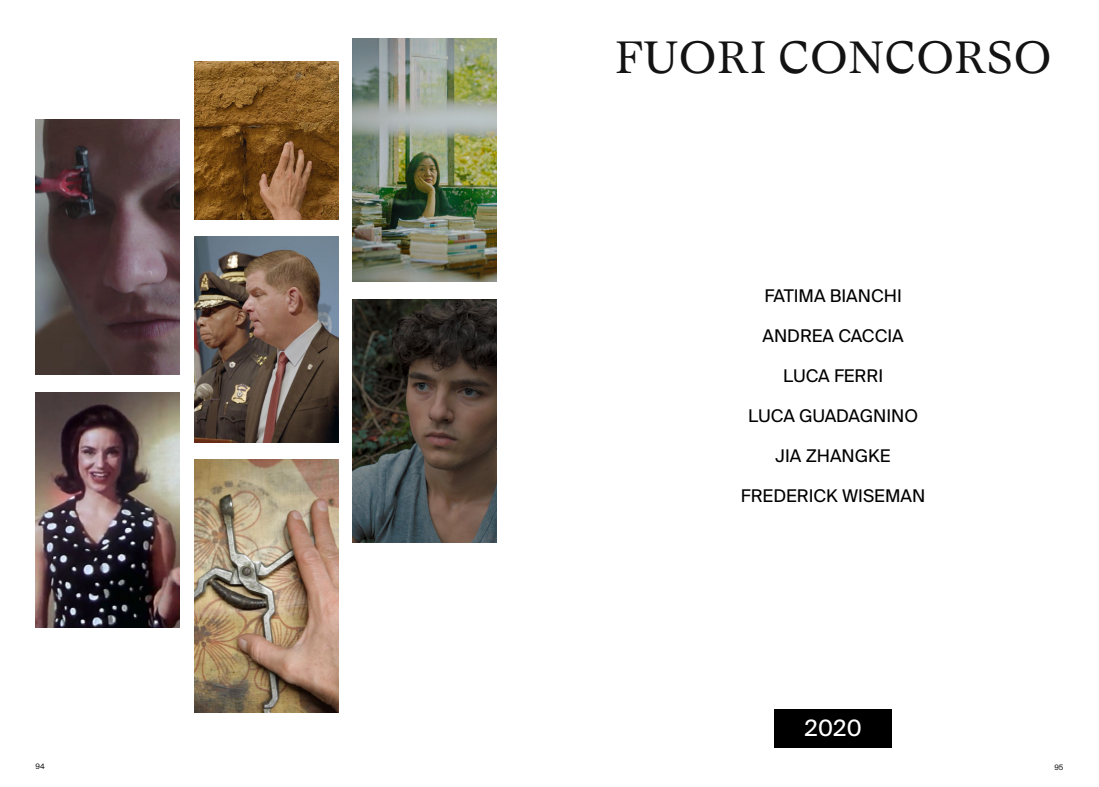
<style>
.page{position:relative;width:1099px;height:787px;background:#fff}
.page>*{position:absolute;margin:0;border:0;box-sizing:border-box;transform-origin:0 0}
.t1{font:45px "GT Super Text";letter-spacing:.02em;color:#131313}
.t2{font:22.5px "Suisse Intl";color:#fff}
.t3{font:17.5px "Suisse Intl";color:#000}
.t4{font:7.5px "Suisse Intl";color:#131313}
</style>
<div class="page">
<img style="left:35px;top:120px;width:144px;height:254px">
<img style="left:35px;top:392px;width:144px;height:235px">
<img style="left:195px;top:236px;width:143px;height:206px">
<img style="left:195px;top:61px;width:143px;height:158px">
<img style="left:195px;top:459px;width:143px;height:253px">
<img style="left:353px;top:300px;width:143px;height:242px">
<img style="left:353px;top:39px;width:143px;height:243px">
<div style="left:774px;top:709px;width:117px;height:38px;background:#000"></div>
<h1 class="t1" style="left:614px;top:32px;width:438px">FUORI CONCORSO</h1>
<p class="t3" style="left:764px;top:286px;width:139px">FATIMA BIANCHI</p>
<p class="t3" style="left:762px;top:326px;width:143px">ANDREA CACCIA</p>
<p class="t3" style="left:783px;top:366px;width:102px">LUCA FERRI</p>
<p class="t3" style="left:748px;top:406px;width:171px">LUCA GUADAGNINO</p>
<p class="t3" style="left:775px;top:446px;width:117px">JIA ZHANGKE</p>
<p class="t3" style="left:741px;top:486px;width:186px">FREDERICK WISEMAN</p>
<p class="t2" style="left:804px;top:715px;width:59px">2020</p>
<p class="t4" style="left:35px;top:762px;width:11px">94</p>
<p class="t4" style="left:1054px;top:762px;width:11px">95</p>
</div>
